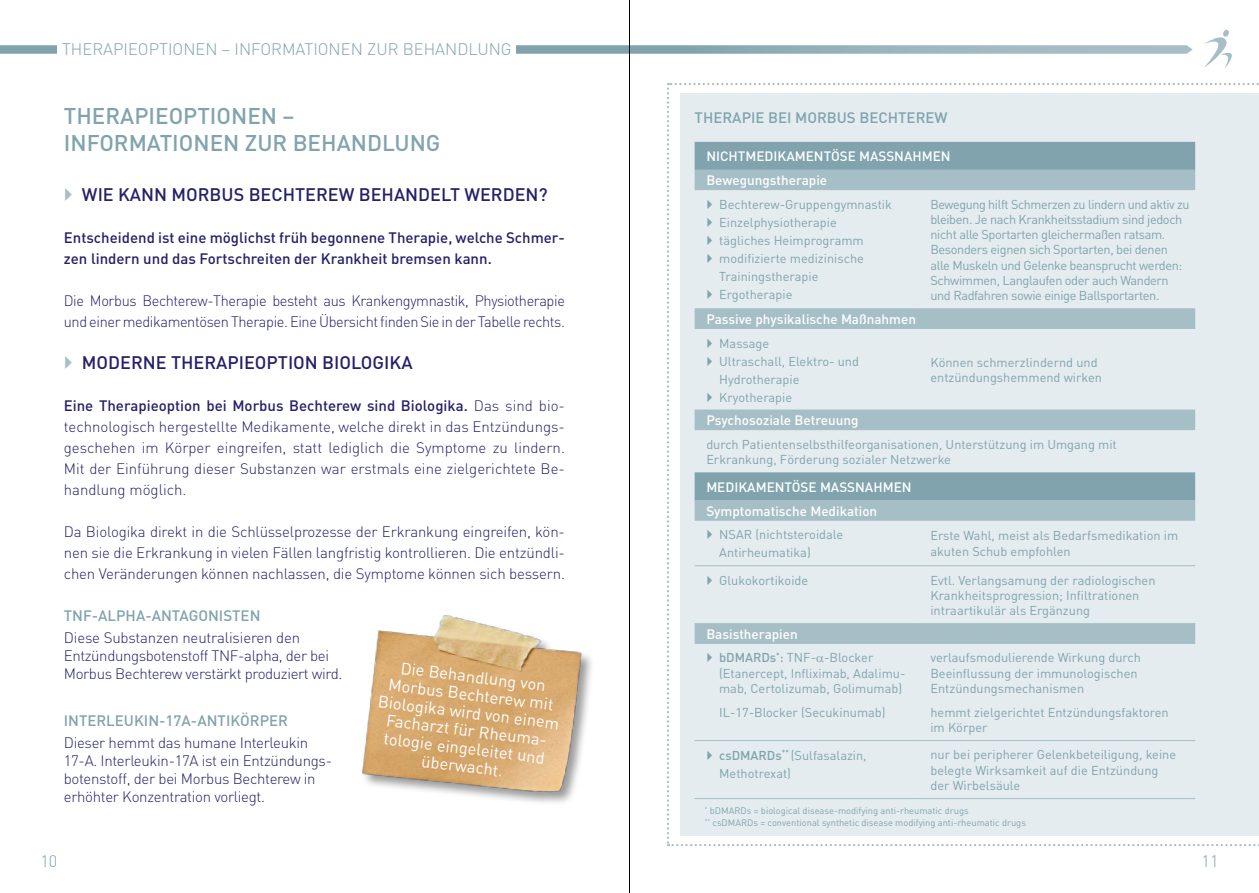
<style>
.page{position:relative;width:1259px;height:893px;background:#fff}
.page>*{position:absolute;margin:0;border:0;box-sizing:border-box;transform-origin:0 0}
.t1{font:500 22.5px/27px "DIN";color:#80a3ae}
.t2{font:500 18px "DIN";color:#252069}
.t3{font:16.5px/18px "DIN";color:#fff;text-align:center}
.t4{font:300 16.5px "DIN";color:#80a3ae}
.t5{font:300 15px/21px "DIN";letter-spacing:-.025em;color:#252069}
.t6{font:500 15px/21px "DIN";color:#252069}
.t7{font:500 15px "DIN";color:#80a3ae}
.t8{font:500 13.5px/23.9px "DIN";color:#fff}
.t9{font:12.75px/15.3px "DIN";color:#80a3ae}
.t10{font:12.75px/15.3px "DIN";letter-spacing:-.03em;color:#80a3ae}
.t11{font:9.3px/12px "DIN";color:#80a3ae}
.s1{font-weight:500}
</style>
<div class="page">
<svg style="left:0;top:45px;width:1192px;height:9px;background:#98b4bd"></svg>
<svg style="left:1204px;top:29px;width:28px;height:40px"></svg>
<div style="left:58px;top:42px;width:458px;height:13px;background:#fff"></div>
<img style="left:362px;top:615px;width:230px;height:188px">
<hr style="left:629px;top:0;width:1px;height:893px;background:#000">
<svg style="left:667px;top:83px;width:592px;height:763px;background:#d6e2e6"></svg>
<p class="t4" style="left:62px;top:39px;width:451px">THERAPIEOPTIONEN – INFORMATIONEN ZUR BEHANDLUNG</p>
<h1 class="t1" style="left:64px;top:101px;width:378px">THERAPIEOPTIONEN –<br>INFORMATIONEN ZUR BEHANDLUNG</h1>
<h2 class="t2" style="left:82px;top:183px;width:467px">WIE KANN MORBUS BECHTEREW BEHANDELT WERDEN?</h2>
<p class="t6" style="left:64px;top:227px;width:503px">Entscheidend ist eine möglichst früh begonnene Therapie, welche Schmer&shy;zen lindern und das Fortschreiten der Krankheit bremsen kann.</p>
<p class="t5" style="left:64px;top:290px;width:503px">Die Morbus Bechterew-Therapie besteht aus Krankengymnastik, Physiotherapie und einer medikamentösen Therapie. Eine Übersicht finden Sie in der Tabelle rechts.</p>
<h2 class="t2" style="left:82px;top:351px;width:332px">MODERNE THERAPIEOPTION BIOLOGIKA</h2>
<p class="t5" style="left:64px;top:395px;width:503px;text-align:justify"><span class="s1">Eine Therapieoption bei Morbus Bechterew sind Biologika.</span> Das sind bio&shy;technologisch hergestellte Medikamente, welche direkt in das Entzündungs&shy;geschehen im Körper eingreifen, statt lediglich die Symptome zu lindern.<br>Mit der Einführung dieser Substanzen war erstmals eine zielgerichtete Be&shy;handlung möglich.</p>
<p class="t5" style="left:64px;top:521px;width:503px;text-align:justify">Da Biologika direkt in die Schlüsselprozesse der Erkrankung eingreifen, kön&shy;nen sie die Erkrankung in vielen Fällen langfristig kontrollieren. Die entzündli&shy;chen Veränderungen können nachlassen, die Symptome können sich bessern.</p>
<p class="t7" style="left:64px;top:606px;width:198px">TNF-ALPHA-ANTAGONISTEN</p>
<p class="t5" style="left:64px;top:629px;width:280px;line-height:18px">Diese Substanzen neutralisieren den<br>Entzündungsbotenstoff TNF-alpha, der bei<br>Morbus Bechterew verstärkt produziert wird.</p>
<p class="t7" style="left:64px;top:711px;width:226px">INTERLEUKIN-17A-ANTIKÖRPER</p>
<p class="t5" style="left:64px;top:734px;width:270px;line-height:18px">Dieser hemmt das humane Interleukin 17-A. Interleukin-17A ist ein Entzündungs&shy;botenstoff, der bei Morbus Bechterew in erhöhter Konzentration vorliegt.</p>
<p class="t3" style="left:384px;top:656px;width:184px;rotate:7deg">Die Behandlung von<br>Morbus Bechterew mit<br>Biologika wird von einem<br>Facharzt für Rheuma&shy;tologie eingeleitet und überwacht.</p>
<p class="t7" style="left:694px;top:108px;width:254px">THERAPIE BEI MORBUS BECHTEREW</p>
<p class="t8" style="left:706px;top:144px;width:246px">NICHTMEDIKAMENTÖSE MASSNAHMEN<br>Bewegungstherapie</p>
<p class="t9" style="left:719px;top:195px;width:174px;line-height:18px">Bechterew-Gruppengymnastik<br>Einzelphysiotherapie<br>tägliches Heimprogramm modifizierte medizinische<br>Trainingstherapie<br>Ergotherapie</p>
<p class="t10" style="left:930px;top:196px;width:261px">Bewegung hilft Schmerzen zu lindern und aktiv zu bleiben. Je nach Krankheitsstadium sind jedoch nicht alle Sportarten gleichermaßen ratsam.<br>Besonders eignen sich Sportarten, bei denen alle Muskeln und Gelenke beansprucht werden:<br>Schwimmen, Langlaufen oder auch Wandern und Radfahren sowie einige Ballsportarten.</p>
<p class="t8" style="left:706px;top:307px;width:211px">Passive physikalische Maßnahmen</p>
<p class="t9" style="left:719px;top:334px;width:141px;line-height:18px">Massage<br>Ultraschall, Elektro- und<br>Hydrotherapie<br>Kryotherapie</p>
<p class="t9" style="left:930px;top:354px;width:173px">Können schmerzlindernd und entzündungshemmend wirken</p>
<p class="t8" style="left:706px;top:408px;width:154px">Psychosoziale Betreuung</p>
<p class="t9" style="left:706px;top:436px;width:412px">durch Patientenselbsthilfeorganisationen, Unterstützung im Umgang mit<br>Erkrankung, Förderung sozialer Netzwerke</p>
<p class="t8" style="left:706px;top:475px;width:207px">MEDIKAMENTÖSE MASSNAHMEN<br>Symptomatische Medikation</p>
<p class="t9" style="left:719px;top:525px;width:125px;line-height:18px">NSAR (nichtsteroidale<br>Antirheumatika)</p>
<p class="t9" style="left:930px;top:528px;width:249px">Erste Wahl, meist als Bedarfsmedikation im akuten Schub empfohlen</p>
<p class="t9" style="left:719px;top:572px;width:91px">Glukokortikoide</p>
<p class="t9" style="left:930px;top:572px;width:227px">Evtl. Verlangsamung der radiologischen<br>Krankheitsprogression; Infiltrationen intraartikulär als Ergänzung</p>
<p class="t8" style="left:706px;top:622px;width:93px">Basistherapien</p>
<p class="t9" style="left:719px;top:650px;width:188px"><span class="s1">bDMARDs</span><sup>*</sup><span class="s1">:</span> TNF- -Blocker (Etanercept, Infliximab, Adalimu&shy;mab, Certolizumab, Golimumab)</p>
<p class="t9" style="left:719px;top:704px;width:168px">IL-17-Blocker (Secukinumab)</p>
<p class="t9" style="left:930px;top:650px;width:212px">verlaufsmodulierende Wirkung durch<br>Beeinflussung der immunologischen<br>Entzündungsmechanismen</p>
<p class="t9" style="left:930px;top:704px;width:240px">hemmt zielgerichtet Entzündungsfaktoren im Körper</p>
<p class="t9" style="left:719px;top:746px;width:149px;line-height:18px"><span class="s1">csDMARDs</span><sup>**</sup> (Sulfasalazin,<br>Methotrexat)</p>
<p class="t9" style="left:930px;top:747px;width:247px">nur bei peripherer Gelenkbeteiligung, keine belegte Wirksamkeit auf die Entzündung der Wirbelsäule</p>
<p class="t11" style="left:705px;top:805px;width:322px"><sup>*</sup> bDMARDs = biological disease-modifying anti-rheumatic drugs<br><sup>**</sup> csDMARDs = conventional synthetic disease modifying anti-rheumatic drugs</p>
<p class="t4" style="left:40px;top:850px;width:18px">10</p>
<p class="t4" style="left:1201px;top:850px;width:18px">11</p>
</div>
